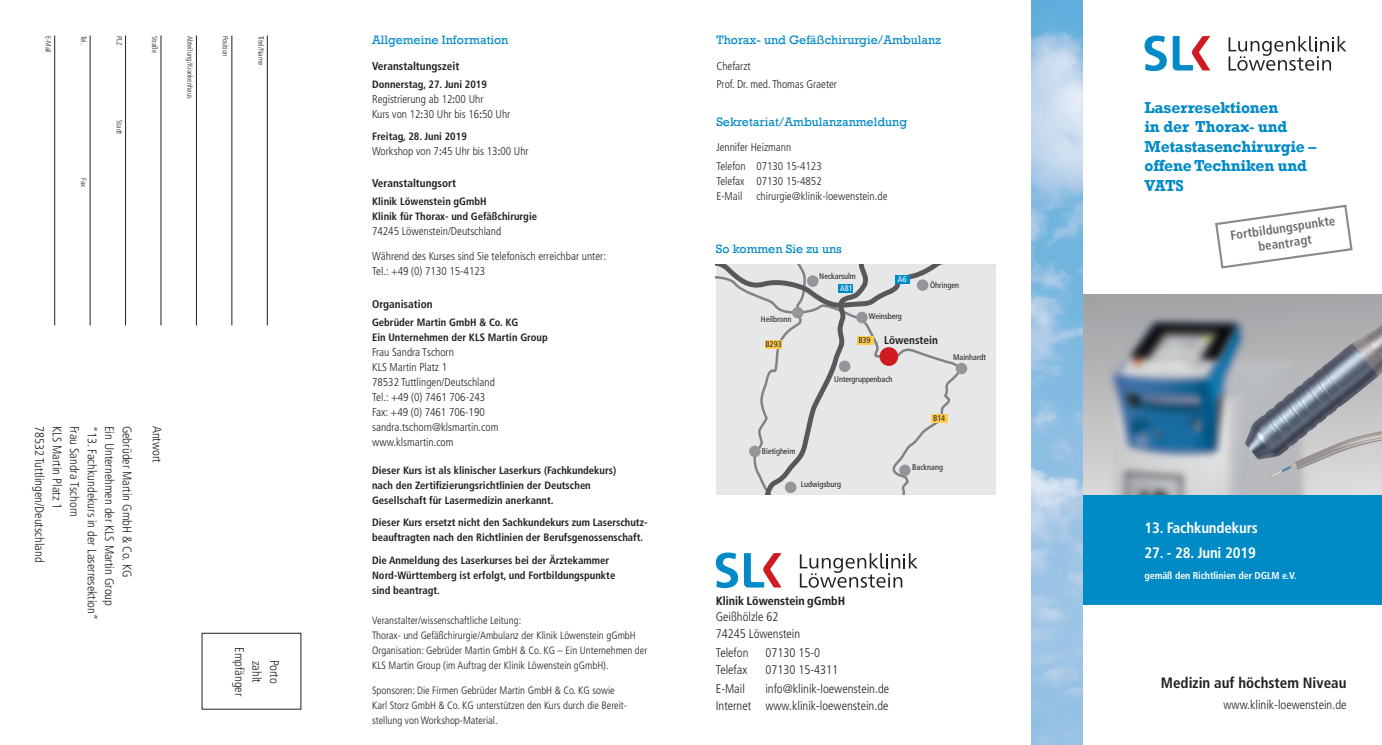
<style>
.page{position:relative;width:1382px;height:745px;background:#fff}
.page>*{position:absolute;margin:0;border:0;box-sizing:border-box;transform-origin:0 0}
.t1{font:700 16.25px/19.5px "Rockwell";letter-spacing:-.01em;color:#008ac6}
.t2{font:700 condensed 15px "Frutiger";letter-spacing:-.01em;color:#fff}
.t3{font:700 condensed 15px "Frutiger";color:#231f20}
.t4{font:700 condensed 12.88px/15.5px "Frutiger";color:#6c6d70;text-align:center}
.t5{font:300 condensed 12.5px/16.2px "Frutiger";color:#231f20}
.t6{font:12.5px "Rockwell";color:#008ac6}
.t7{font:12.5px "Frutiger Bol Con";color:#231f20}
.t8{font:300 condensed 11.25px/15px "Frutiger";color:#231f20}
.t9{font:700 condensed 11.25px "Frutiger";color:#231f20}
.t10{font:700 condensed 10.62px/15px "Frutiger";color:#231f20}
.t11{font:300 condensed 10.62px/15px "Frutiger";color:#231f20}
.t12{font:700 condensed 10px "Frutiger";letter-spacing:-.01em;color:#fff}
.t13{font:condensed 8.25px "Frutiger";color:#231f20}
.t14{font:condensed 8.25px "Frutiger";color:#fff}
.t15{font:300 condensed 7.5px "Frutiger";color:#231f20}
.s1{font-weight:700;font-size:10.62px}
</style>
<div class="page">
<img style="left:1083px;top:294px;width:299px;height:201px">
<div style="left:1083px;top:495px;width:299px;height:110px;background:#008ac6"></div>
<img style="left:1031px;top:0;width:52px;height:744px">
<svg style="left:716px;top:264px;width:280px;height:230px"></svg>
<div style="left:792px;top:307px;width:11px;height:11px;background:#939598;border-radius:50%"></div>
<div style="left:917px;top:279px;width:11px;height:12px;background:#939598;border-radius:50%"></div>
<div style="left:856px;top:311px;width:12px;height:12px;background:#939598;border-radius:50%"></div>
<div style="left:956px;top:362px;width:11px;height:12px;background:#939598;border-radius:50%"></div>
<div style="left:839px;top:360px;width:11px;height:12px;background:#939598;border-radius:50%"></div>
<div style="left:807px;top:275px;width:11px;height:12px;background:#939598;border-radius:50%"></div>
<div style="left:749px;top:445px;width:12px;height:12px;background:#939598;border-radius:50%"></div>
<div style="left:785px;top:481px;width:11px;height:12px;background:#939598;border-radius:50%"></div>
<div style="left:899px;top:464px;width:12px;height:12px;background:#939598;border-radius:50%"></div>
<div style="left:879px;top:347px;width:19px;height:19px;background:#cf1a20;border-radius:50%"></div>
<div style="left:838px;top:284px;width:15px;height:8px;background:#008ac6"></div>
<div style="left:895px;top:275px;width:15px;height:8px;background:#008ac6"></div>
<div style="left:857px;top:336px;width:17px;height:8px;background:#fecc4e"></div>
<div style="left:765px;top:340px;width:17px;height:9px;background:#fecc4e"></div>
<svg style="left:1173px;top:36px;width:37px;height:34px"></svg>
<svg style="left:1145px;top:35px;width:22px;height:36px"></svg>
<svg style="left:1229px;top:36px;width:117px;height:35px"></svg>
<svg style="left:744px;top:553px;width:38px;height:34px"></svg>
<svg style="left:716px;top:552px;width:22px;height:35px"></svg>
<svg style="left:800px;top:553px;width:118px;height:34px"></svg>
<hr style="left:54px;top:35px;width:1px;height:290px;background:#231f20">
<hr style="left:90px;top:35px;width:1px;height:290px;background:#231f20">
<hr style="left:125px;top:35px;width:1px;height:290px;background:#231f20">
<hr style="left:161px;top:35px;width:1px;height:290px;background:#231f20">
<hr style="left:196px;top:35px;width:1px;height:290px;background:#231f20">
<hr style="left:232px;top:35px;width:1px;height:290px;background:#231f20">
<hr style="left:267px;top:35px;width:1px;height:290px;background:#231f20">
<svg style="left:1215px;top:204px;width:138px;height:65px"></svg>
<p class="t15" style="left:53px;top:35px;width:19px;rotate:90deg">E-Mail</p>
<p class="t15" style="left:88px;top:35px;width:11px;rotate:90deg">Tel.</p>
<p class="t15" style="left:124px;top:35px;width:11px;rotate:90deg">PLZ</p>
<p class="t15" style="left:88px;top:178px;width:11px;rotate:90deg">Fax</p>
<p class="t15" style="left:124px;top:120px;width:16px;rotate:90deg">Stadt</p>
<p class="t15" style="left:159px;top:35px;width:19px;rotate:90deg">Straße</p>
<p class="t15" style="left:194px;top:35px;width:65px;rotate:90deg">Abteilung/Krankenhaus</p>
<p class="t15" style="left:230px;top:35px;width:23px;rotate:90deg">Position</p>
<p class="t15" style="left:265px;top:35px;width:31px;rotate:90deg">Titel/Name</p>
<p class="t5" style="left:48px;top:425px;width:138px;rotate:90deg">78532 Tuttlingen/Deutschland</p>
<p class="t5" style="left:65px;top:425px;width:85px;rotate:90deg">KLS Martin Platz 1</p>
<p class="t5" style="left:83px;top:425px;width:92px;rotate:90deg">Frau Sandra Tschorn</p>
<p class="t5" style="left:100px;top:425px;width:196px;rotate:90deg">“13. Fachkundekurs in der Laserresektion”</p>
<p class="t5" style="left:118px;top:425px;width:182px;rotate:90deg">Ein Unternehmen der KLS Martin Group</p>
<p class="t5" style="left:135px;top:425px;width:153px;rotate:90deg">Gebrüder Martin GmbH &amp; Co. KG</p>
<p class="t5" style="left:165px;top:425px;width:39px;rotate:90deg">Antwort</p>
<p class="t5" style="left:247px;top:646px;width:51px;rotate:90deg">Empfänger</p>
<p class="t5" style="left:265px;top:660px;width:23px;rotate:90deg">zahlt</p>
<p class="t5" style="left:282px;top:659px;width:25px;rotate:90deg">Porto</p>
<p class="t6" style="left:372px;top:33px;width:138px">Allgemeine Information</p>
<p class="t9" style="left:372px;top:59px;width:89px">Veranstaltungszeit</p>
<p class="t10" style="left:372px;top:77px;width:116px">Donnerstag, 27. Juni 2019</p>
<p class="t8" style="left:372px;top:92px;width:140px">Registrierung ab 12<span class="s1">:</span>00 Uhr<br>Kurs von 12<span class="s1">:</span>30 Uhr bis 16<span class="s1">:</span>50 Uhr</p>
<p class="t10" style="left:372px;top:128px;width:96px">Freitag, 28. Juni 2019</p>
<p class="t8" style="left:372px;top:143px;width:158px">Workshop von 7<span class="s1">:</span>45 Uhr bis 13<span class="s1">:</span>00 Uhr</p>
<p class="t9" style="left:372px;top:176px;width:86px">Veranstaltungsort</p>
<p class="t10" style="left:372px;top:194px;width:166px">Klinik Löwenstein gGmbH<br>Klinik für Thorax- und Gefäßchirurgie</p>
<p class="t8" style="left:372px;top:224px;width:131px">74245 Löwenstein/Deutschland</p>
<p class="t8" style="left:372px;top:249px;width:235px">Während des Kurses sind Sie telefonisch erreichbar unter:<br>Tel.: +49 (0) 7130 15-4123</p>
<p class="t9" style="left:372px;top:297px;width:62px">Organisation</p>
<p class="t10" style="left:372px;top:315px;width:177px">Gebrüder Martin GmbH &amp; Co. KG<br>Ein Unternehmen der KLS Martin Group</p>
<p class="t8" style="left:372px;top:345px;width:128px">Frau Sandra Tschorn<br>KLS Martin Platz 1<br>78532 Tuttlingen/Deutschland<br>Tel.: +49 (0) 7461 706-243<br>Fax: +49 (0) 7461 706-190 sandra.tschorn@klsmartin.com www.klsmartin.com</p>
<p class="t10" style="left:372px;top:462px;width:246px">Dieser Kurs ist als klinischer Laserkurs (Fachkundekurs) nach den Zertifizierungsrichtlinien der Deutschen<br>Gesellschaft für Lasermedizin anerkannt.</p>
<p class="t10" style="left:372px;top:515px;width:277px">Dieser Kurs ersetzt nicht den Sachkundekurs zum Laserschutz&shy;beauftragten nach den Richtlinien der Berufsgenossenschaft.</p>
<p class="t10" style="left:372px;top:552px;width:245px">Die Anmeldung des Laserkurses bei der Ärztekammer<br>Nord-Württemberg ist erfolgt, und Fortbildungspunkte sind beantragt.</p>
<p class="t11" style="left:372px;top:612px;width:277px">Veranstalter/wissenschaftliche Leitung:<br>Thorax- und Gefäßchirurgie/Ambulanz der Klinik Löwenstein gGmbH Organisation: Gebrüder Martin GmbH &amp; Co. KG – Ein Unternehmen der KLS Martin Group (im Auftrag der Klinik Löwenstein gGmbH).</p>
<p class="t11" style="left:372px;top:682px;width:256px">Sponsoren: Die Firmen Gebrüder Martin GmbH &amp; Co. KG sowie<br>Karl Storz GmbH &amp; Co. KG unterstützen den Kurs durch die Bereit&shy;stellung von Workshop-Material.</p>
<p class="t6" style="left:716px;top:33px;width:226px">Thorax- und Gefäßchirurgie/Ambulanz</p>
<p class="t8" style="left:716px;top:57px;width:122px;line-height:18.5px">Chefarzt<br>Prof. Dr. med. Thomas Graeter</p>
<p class="t6" style="left:716px;top:114px;width:192px">Sekretariat/Ambulanzanmeldung</p>
<p class="t8" style="left:716px;top:138px;width:107px;line-height:18.5px">Jennifer Heizmann<br>Telefon 07130 15-4123</p>
<p class="t8" style="left:716px;top:173px;width:173px">Telefax 07130 15-4852<br>E-Mail chirurgie@klinik-loewenstein.de</p>
<p class="t6" style="left:716px;top:242px;width:128px">So kommen Sie zu uns</p>
<p class="t13" style="left:819px;top:271px;width:38px">Neckarsulm</p>
<p class="t14" style="left:840px;top:283px;width:14px">A81</p>
<p class="t14" style="left:898px;top:274px;width:10px">A6</p>
<p class="t13" style="left:930px;top:280px;width:30px">Öhringen</p>
<p class="t13" style="left:761px;top:314px;width:32px">Heilbronn</p>
<p class="t13" style="left:869px;top:311px;width:34px">Weinsberg</p>
<p class="t13" style="left:765px;top:339px;width:18px">B293</p>
<p class="t13" style="left:858px;top:335px;width:14px">B39</p>
<p class="t9" style="left:884px;top:333px;width:55px">Löwenstein</p>
<p class="t13" style="left:834px;top:374px;width:60px">Untergruppenbach</p>
<p class="t13" style="left:953px;top:352px;width:34px">Mainhardt</p>
<p class="t13" style="left:762px;top:446px;width:35px">Bietigheim</p>
<p class="t13" style="left:801px;top:479px;width:42px">Ludwigsburg</p>
<p class="t13" style="left:933px;top:413px;width:14px">B14</p>
<p class="t13" style="left:912px;top:462px;width:32px">Backnang</p>
<p class="t7" style="left:716px;top:593px;width:131px">Klinik Löwenstein gGmbH</p>
<p class="t5" style="left:716px;top:608px;width:86px">Geißhölzle 62<br>74245 Löwenstein</p>
<p class="t5" style="left:716px;top:644px;width:34px">Telefon</p>
<p class="t5" style="left:765px;top:644px;width:56px">07130 15-0</p>
<p class="t5" style="left:716px;top:661px;width:33px">Telefax</p>
<p class="t5" style="left:765px;top:661px;width:74px">07130 15-4311</p>
<p class="t5" style="left:716px;top:680px;width:31px">E-Mail</p>
<p class="t5" style="left:716px;top:680px;width:175px;text-align:right">info@klinik-loewenstein.de<br>Internet www.klinik-loewenstein.de</p>
<h1 class="t1" style="left:1145px;top:98px;width:173px">Laserresektionen<br>in der Thorax- und<br>Metastasenchirurgie – offene Techniken und<br>VATS</h1>
<p class="t4" style="left:1230px;top:227px;width:107px;rotate:-8deg">Fortbildungspunkte beantragt</p>
<h2 class="t2" style="left:1145px;top:518px;width:115px">13. Fachkundekurs</h2>
<h2 class="t2" style="left:1145px;top:543px;width:113px">27. - 28. Juni 2019</h2>
<p class="t12" style="left:1145px;top:569px;width:153px">gemäß den Richtlinien der DGLM e.V.</p>
<h2 class="t3" style="left:1161px;top:673px;width:187px">Medizin auf höchstem Niveau</h2>
<p class="t5" style="left:1223px;top:696px;width:125px">www.klinik-loewenstein.de</p>
</div>
